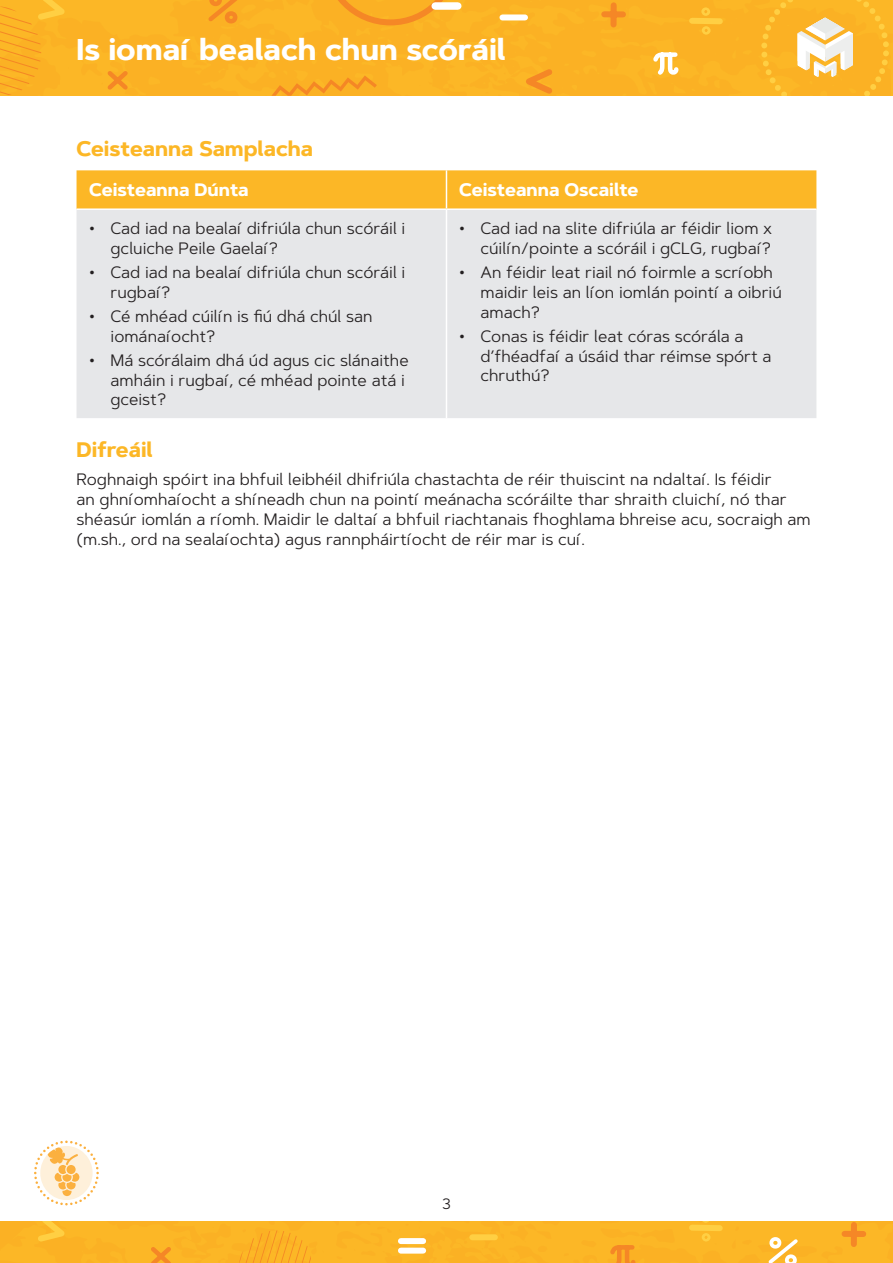
<style>
.page{position:relative;width:893px;height:1263px;background:#fff}
.page>*{position:absolute;margin:0;border:0;box-sizing:border-box;transform-origin:0 0}
.t1{font:700 30px "Artegra Sans";color:#fff}
.H2_Measure-PINK{font:700 21px "Artegra Sans";color:#fcb726}
.Table_Headings-White{font:700 18px "Artegra Sans";color:#fff}
.Body{font:16.5px/19.8px "Artegra Sans";color:#231f20}
.t2{font:15px "Artegra Sans";color:#231f20}
</style>
<div class="page">
<div style="left:0;top:0;width:893px;height:96px;background:#fbb124"></div>
<svg style="left:271px;top:75px;width:106px;height:21px;background:#f9a824"></svg>
<svg style="left:103px;top:67px;width:29px;height:27px"></svg>
<svg style="left:0;top:0;width:75px;height:94px;background:#fbb326"></svg>
<svg style="left:514px;top:64px;width:43px;height:32px"></svg>
<div style="left:502px;top:14px;width:23px;height:6px;background:#fff"></div>
<svg style="left:686px;top:5px;width:40px;height:33px"></svg>
<div style="left:604px;top:11px;width:19px;height:6px;background:#f58726"></div>
<div style="left:610px;top:5px;width:7px;height:20px;background:#f58726"></div>
<svg style="left:651px;top:50px;width:30px;height:29px"></svg>
<svg style="left:323px;top:0;width:135px;height:25px;background:#f9a925"></svg>
<svg style="left:204px;top:0;width:38px;height:27px"></svg>
<svg style="left:761px;top:0;width:128px;height:96px;background:#fabf49"></svg>
<div style="left:435px;top:2px;width:23px;height:8px;background:#fff"></div>
<div style="left:0;top:1221px;width:893px;height:42px;background:#fcb726"></div>
<svg style="left:34px;top:1140px;width:65px;height:65px"></svg>
<div style="left:77px;top:170px;width:739px;height:38px;background:#fcb726"></div>
<div style="left:77px;top:210px;width:739px;height:208px;background:#e6e7e9"></div>
<hr style="left:446px;top:170px;width:1px;height:38px;background:#fff">
<hr style="left:446px;top:210px;width:1px;height:208px;background:#fff">
<h1 class="t1" style="left:77px;top:28px;width:431px">Is iomaí bealach chun scóráil</h1>
<p class="H2_Measure-PINK" style="left:77px;top:133px;width:238px">Ceisteanna Samplacha</p>
<p class="Table_Headings-White" style="left:89px;top:177px;width:161px">Ceisteanna Dúnta</p>
<p class="Table_Headings-White" style="left:459px;top:177px;width:181px">Ceisteanna Oscailte</p>
<p class="Body" style="left:111px;top:218px;width:296px;text-indent:-21px">• Cad iad na bealaí difriúla chun scóráil i gcluiche Peile Gaelaí?</p>
<p class="Body" style="left:111px;top:262px;width:296px;text-indent:-21px">• Cad iad na bealaí difriúla chun scóráil i rugbaí?</p>
<p class="Body" style="left:111px;top:306px;width:264px;text-indent:-21px">• Cé mhéad cúilín is fiú dhá chúl san iománaíocht?</p>
<p class="Body" style="left:111px;top:350px;width:300px;text-indent:-21px">• Má scórálaim dhá úd agus cic slánaithe amháin i rugbaí, cé mhéad pointe atá i gceist?</p>
<p class="Body" style="left:459px;top:218px;width:314px;text-align:right">• Cad iad na slite difriúla ar féidir liom x cúilín/pointe a scóráil i gCLG, rugbaí?</p>
<p class="Body" style="left:480px;top:262px;width:303px;text-indent:-21px">• An féidir leat riail nó foirmle a scríobh maidir leis an líon iomlán pointí a oibriú amach?</p>
<p class="Body" style="left:480px;top:326px;width:293px;text-indent:-21px">• Conas is féidir leat córas scórála a d’fhéadfaí a úsáid thar réimse spórt a chruthú?</p>
<p class="H2_Measure-PINK" style="left:77px;top:434px;width:78px">Difreáil</p>
<p class="Body" style="left:77px;top:469px;width:736px">Roghnaigh spóirt ina bhfuil leibhéil dhifriúla chastachta de réir thuiscint na ndaltaí. Is féidir<br>an ghníomhaíocht a shíneadh chun na pointí meánacha scóráilte thar shraith cluichí, nó thar shéasúr iomlán a ríomh. Maidir le daltaí a bhfuil riachtanais fhoghlama bhreise acu, socraigh am (m.sh., ord na sealaíochta) agus rannpháirtíocht de réir mar is cuí.</p>
<p class="t2" style="left:442px;top:1193px;width:10px">3</p>
</div>
